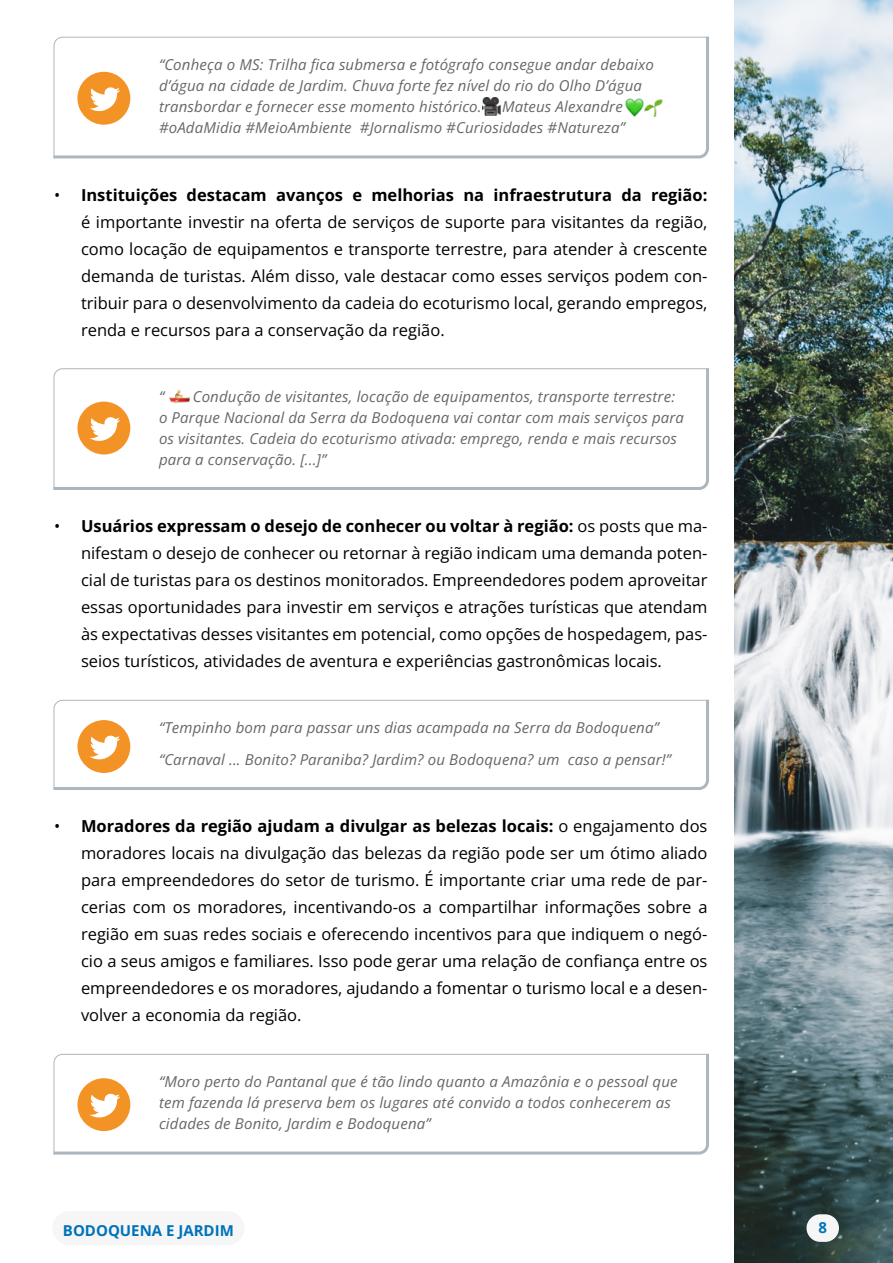
<style>
.page{position:relative;width:893px;height:1263px;background:#fff}
.page>*{position:absolute;margin:0;border:0;box-sizing:border-box;transform-origin:0 0}
.t1{font:16.5px/27px "Open Sans";color:#000;text-align:justify}
.t2{font:italic 15px/21px "Open Sans";letter-spacing:.01em;color:#666}
.t3{font:700 15px "Open Sans";color:#0072bb}
.s1{font-weight:700}
</style>
<div class="page">
<svg style="left:53px;top:36px;width:656px;height:123px"></svg>
<svg style="left:53px;top:368px;width:656px;height:122px"></svg>
<svg style="left:53px;top:699px;width:656px;height:91px"></svg>
<svg style="left:53px;top:1053px;width:656px;height:102px"></svg>
<img style="left:734px;top:0;width:159px;height:1263px">
<div style="left:77px;top:72px;width:53px;height:53px;background:#f39325;border-radius:50%"></div>
<svg style="left:89px;top:87px;width:31px;height:25px"></svg>
<div style="left:77px;top:402px;width:53px;height:52px;background:#f39325;border-radius:50%"></div>
<svg style="left:89px;top:417px;width:31px;height:24px"></svg>
<div style="left:77px;top:720px;width:53px;height:53px;background:#f39325;border-radius:50%"></div>
<svg style="left:89px;top:735px;width:31px;height:25px"></svg>
<div style="left:77px;top:1078px;width:53px;height:53px;background:#f39325;border-radius:50%"></div>
<svg style="left:89px;top:1093px;width:31px;height:25px"></svg>
<img style="left:482px;top:97px;width:18px;height:18px">
<img style="left:625px;top:99px;width:37px;height:18px">
<img style="left:170px;top:387px;width:19px;height:20px">
<div style="left:806px;top:1214px;width:33px;height:28px;background:#f6f6f6;border-radius:14px"></div>
<div style="left:52px;top:1211px;width:192px;height:34px;background:#f6f6f6;border-radius:17px"></div>
<p class="t2" style="left:159px;top:54px;width:496px">“Conheça o MS: Trilha fica submersa e fotógrafo consegue andar debaixo d’água na cidade de Jardim. Chuva forte fez nível do rio do Olho D’água transbordar e fornecer esse momento histórico.</p>
<p class="t2" style="left:159px;top:96px;width:467px;text-align:right">Mateus Alexandre<br>#oAdaMidia #MeioAmbiente #Jornalismo #Curiosidades #Natureza”</p>
<p class="t1" style="left:81px;top:181px;width:628px;text-indent:-27px">• <span class="s1">Instituições destacam avanços e melhorias na infraestrutura da região: </span>é importante investir na oferta de serviços de suporte para visitantes da região, como locação de equipamentos e transporte terrestre, para atender à crescente demanda de turistas. Além disso, vale destacar como esses serviços podem con&shy;tribuir para o desenvolvimento da cadeia do ecoturismo local, gerando empregos, renda e recursos para a conservação da região.</p>
<p class="t2" style="left:159px;top:385px;width:527px;text-indent:34px">Condução de visitantes, locação de equipamentos, transporte terrestre: o Parque Nacional da Serra da Bodoquena vai contar com mais serviços para os visitantes. Cadeia do ecoturismo ativada: emprego, renda e mais recursos para a conservação. [...]”</p>
<p class="t2" style="left:159px;top:385px;width:7px">“</p>
<p class="t1" style="left:81px;top:512px;width:628px;text-indent:-27px">• <span class="s1">Usuários expressam o desejo de conhecer ou voltar à região:</span> os posts que ma&shy;nifestam o desejo de conhecer ou retornar à região indicam uma demanda poten&shy;cial de turistas para os destinos monitorados. Empreendedores podem aproveitar essas oportunidades para investir em serviços e atrações turísticas que atendam às expectativas desses visitantes em potencial, como opções de hospedagem, pas&shy;seios turísticos, atividades de aventura e experiências gastronômicas locais.</p>
<p class="t2" style="left:159px;top:711px;width:514px;line-height:31.5px">“Tempinho bom para passar uns dias acampada na Serra da Bodoquena” “Carnaval ... Bonito? Paraniba? Jardim? ou Bodoquena? um caso a pensar!”</p>
<p class="t1" style="left:81px;top:812px;width:628px;text-indent:-27px">• <span class="s1">Moradores da região ajudam a divulgar as belezas locais:</span> o engajamento dos moradores locais na divulgação das belezas da região pode ser um ótimo aliado para empreendedores do setor de turismo. É importante criar uma rede de par&shy;cerias com os moradores, incentivando-os a compartilhar informações sobre a região em suas redes sociais e oferecendo incentivos para que indiquem o negó&shy;cio a seus amigos e familiares. Isso pode gerar uma relação de confiança entre os empreendedores e os moradores, ajudando a fomentar o turismo local e a desen&shy;volver a economia da região.</p>
<p class="t2" style="left:159px;top:1071px;width:520px">“Moro perto do Pantanal que é tão lindo quanto a Amazônia e o pessoal que tem fazenda lá preserva bem os lugares até convido a todos conhecerem as cidades de Bonito, Jardim e Bodoquena”</p>
<p class="t3" style="left:63px;top:1220px;width:172px">BODOQUENA E JARDIM</p>
<p class="t3" style="left:818px;top:1217px;width:10px">8</p>
</div>
